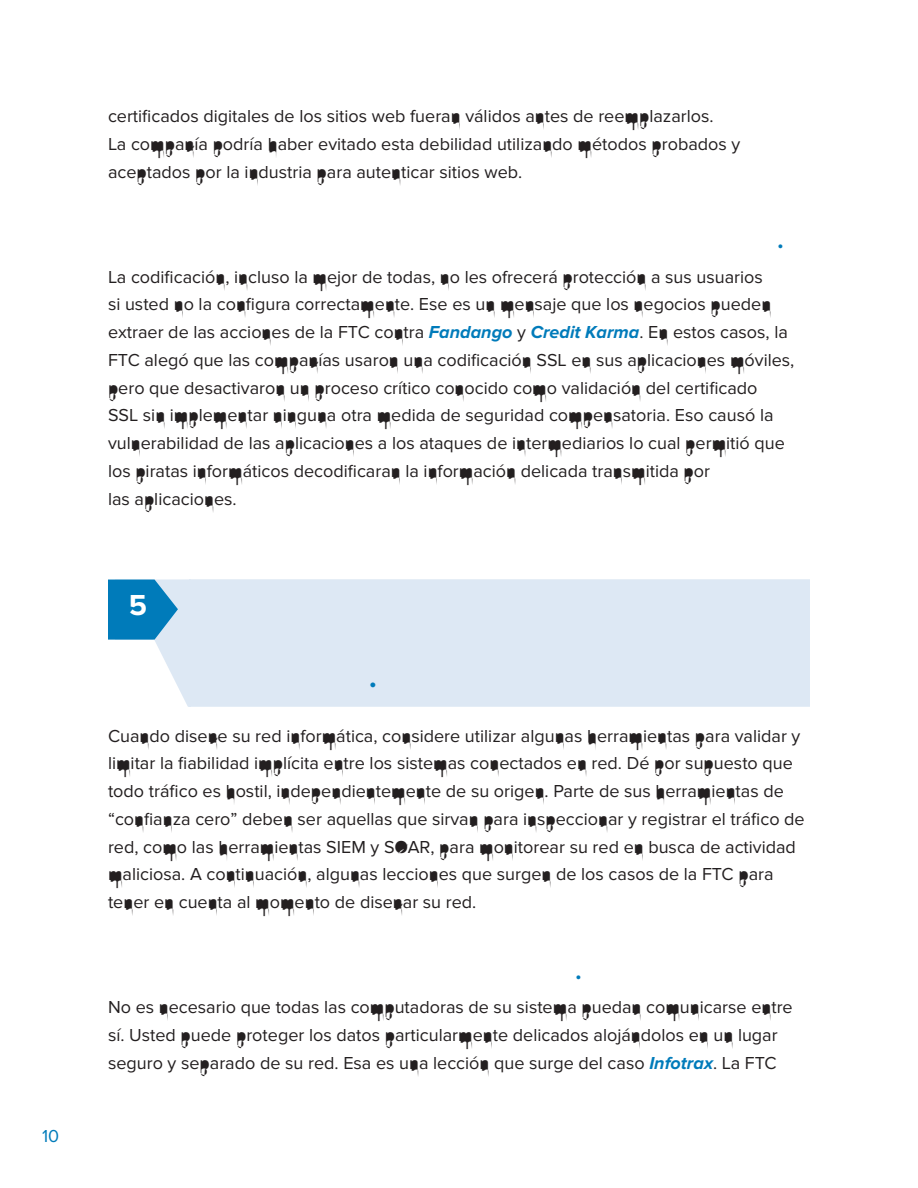
<style>
.page{position:relative;width:918px;height:1188px;background:#fff}
.page>*{position:absolute;margin:0;border:0;box-sizing:border-box;transform-origin:0 0}
.t1{font:700 30px "Proxima Nova";color:#fff}
.t2{font:18px/27.8px "Proxima Nova";color:#231f20}
.t3{font:18px "Proxima Nova";color:#007bba}
.s1{font-weight:700;font-style:italic;color:#007bba}
</style>
<div class="page">
<svg style="left:108px;top:579px;width:81px;height:128px"></svg>
<div style="left:189px;top:579px;width:621px;height:128px;background:#dde8f4"></div>
<p class="t3" style="left:42px;top:1125px;width:19px">10</p>
<p class="t2" style="left:108px;top:103px;width:634px">certificados digitales de los sitios web fueran válidos antes de reemplazarlos.<br>La compañía podría haber evitado esta debilidad utilizando métodos probados y aceptados por la industria para autenticar sitios web.</p>
<p class="t2" style="left:108px;top:263px;width:688px">La codificación, incluso la mejor de todas, no les ofrecerá protección a sus usuarios<br>si usted no la configura correctamente. Ese es un mensaje que los negocios pueden extraer de las acciones de la FTC contra <span class="s1">Fandango</span> y <span class="s1">Credit Karma</span>. En estos casos, la FTC alegó que las compañías usaron una codificación SSL en sus aplicaciones móviles, pero que desactivaron un proceso crítico conocido como validación del certificado<br>SSL sin implementar ninguna otra medida de seguridad compensatoria. Eso causó la vulnerabilidad de las aplicaciones a los ataques de intermediarios lo cual permitió que los piratas informáticos decodificaran la información delicada transmitida por<br>las aplicaciones.</p>
<h1 class="t1" style="left:129px;top:588px;width:20px">5</h1>
<p class="t2" style="left:108px;top:722px;width:698px">Cuando diseñe su red informática, considere utilizar algunas herramientas para validar y limitar la fiabilidad implícita entre los sistemas conectados en red. Dé por supuesto que todo tráfico es hostil, independientemente de su origen. Parte de sus herramientas de “confianza cero” deben ser aquellas que sirvan para inspeccionar y registrar el tráfico de red, como las herramientas SIEM y SOAR, para monitorear su red en busca de actividad maliciosa. A continuación, algunas lecciones que surgen de los casos de la FTC para tener en cuenta al momento de diseñar su red.</p>
<p class="t2" style="left:108px;top:994px;width:686px">No es necesario que todas las computadoras de su sistema puedan comunicarse entre sí. Usted puede proteger los datos particularmente delicados alojándolos en un lugar seguro y separado de su red. Esa es una lección que surge del caso <span class="s1">Infotrax</span>. La FTC</p>
</div>
